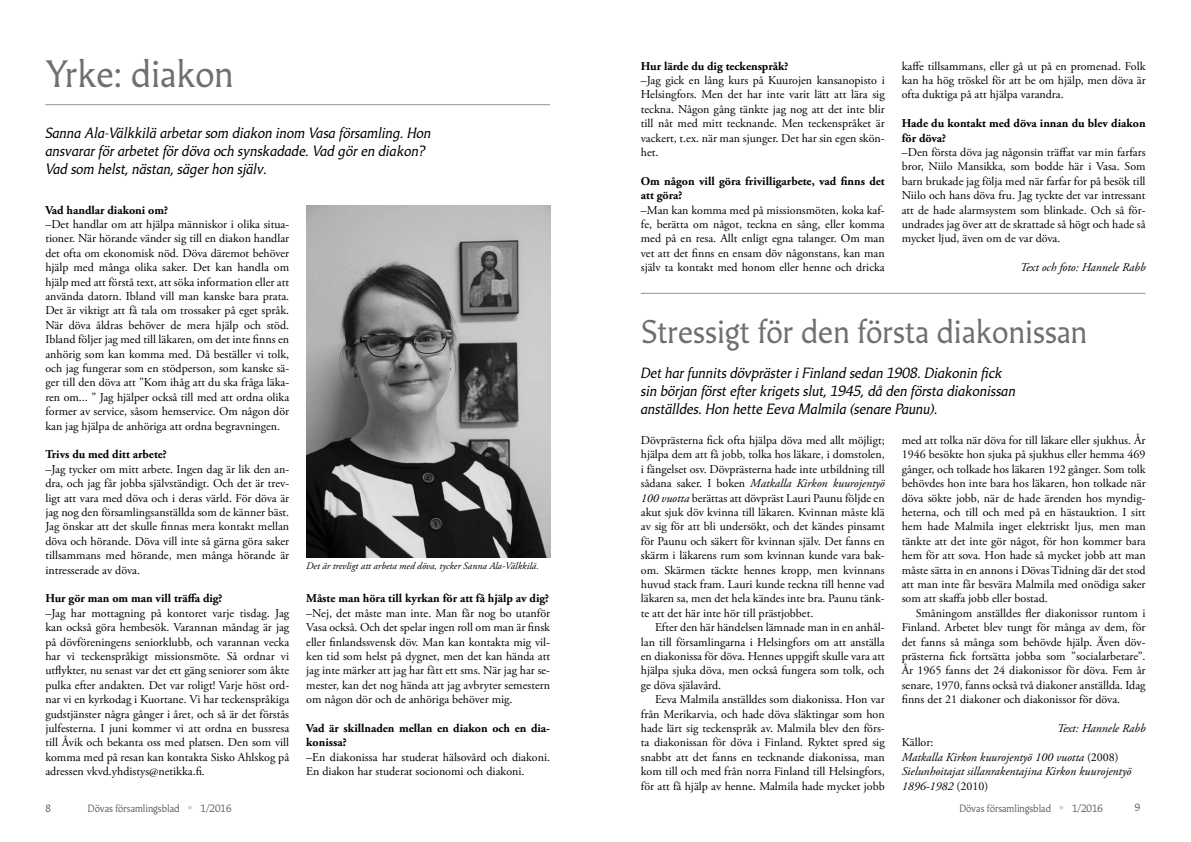
<style>
.page{position:relative;width:1191px;height:842px;background:#fff}
.page>*{position:absolute;margin:0;border:0;box-sizing:border-box;transform-origin:0 0}
.t1{font:36px "Martti";color:#6d6f71}
.t2{font:31px "Martti";color:#6d6f71}
.t3{font:italic 14px/18px "Martti";color:#000}
.t4{font:12px/14.4px "Adobe Garamond Pro";color:#000;text-align:justify}
.t5{font:700 12px/14.4px "Adobe Garamond Pro";color:#000}
.t6{font:italic 12px/14.4px "Adobe Garamond Pro";color:#000}
.t7{font:10px "Martti Display";color:#58595b}
.t8{font:italic 10px "Adobe Garamond Pro";color:#000}
.t9{font:10px "Martti";color:#58595b}
.s1{font-style:italic}
.s2{font-style:normal}
.s3{font-family:"Georgia";font-size:15px;color:#d1d3d4}
</style>
<div class="page">
<hr style="left:45px;top:104px;width:505px;height:1px;background:#939598">
<img style="left:306px;top:205px;width:244px;height:352px">
<hr style="left:641px;top:293px;width:504px;height:1px;background:#939598">
<h1 class="t1" style="left:45px;top:52px;width:190px">Yrke: diakon</h1>
<p class="t3" style="left:45px;top:124px;width:387px">Sanna Ala-Välkkilä arbetar som diakon inom Vasa församling. Hon ansvarar för arbetet för döva och synskadade. Vad gör en diakon?<br>Vad som helst, nästan, säger hon själv.</p>
<p class="t5" style="left:45px;top:203px;width:124px">Vad handlar diakoni om?</p>
<p class="t4" style="left:45px;top:217px;width:245px">–Det handlar om att hjälpa människor i olika situa&shy;tioner. När hörande vänder sig till en diakon handlar det ofta om ekonomisk nöd. Döva däremot behöver hjälp med många olika saker. Det kan handla om hjälp med att förstå text, att söka information eller att använda datorn. Ibland vill man kanske bara prata.<br>Det är viktigt att få tala om trossaker på eget språk.<br>När döva åldras behöver de mera hjälp och stöd.<br>Ibland följer jag med till läkaren, om det inte finns en anhörig som kan komma med. Då beställer vi tolk, och jag fungerar som en stödperson, som kanske sä&shy;ger till den döva att ”Kom ihåg att du ska fråga läka&shy;ren om... ” Jag hjälper också till med att ordna olika former av service, såsom hemservice. Om någon dör kan jag hjälpa de anhöriga att ordna begravningen.</p>
<p class="t5" style="left:45px;top:448px;width:123px">Trivs du med ditt arbete?</p>
<p class="t4" style="left:45px;top:462px;width:245px">–Jag tycker om mitt arbete. Ingen dag är lik den an&shy;dra, och jag får jobba självständigt. Och det är trev&shy;ligt att vara med döva och i deras värld. För döva är jag nog den församlingsanställda som de känner bäst.<br>Jag önskar att det skulle finnas mera kontakt mellan döva och hörande. Döva vill inte så gärna göra saker tillsammans med hörande, men många hörande är intresserade av döva.</p>
<p class="t5" style="left:45px;top:592px;width:179px">Hur gör man om man vill träffa dig?</p>
<p class="t4" style="left:45px;top:606px;width:245px">–Jag har mottagning på kontoret varje tisdag. Jag kan också göra hembesök. Varannan måndag är jag på dövföreningens seniorklubb, och varannan vecka har vi teckenspråkigt missionsmöte. Så ordnar vi utflykter, nu senast var det ett gäng seniorer som åkte pulka efter andakten. Det var roligt! Varje höst ord&shy;nar vi en kyrkodag i Kuortane. Vi har teckenspråkiga gudstjänster några gånger i året, och så är det förstås julfesterna. I juni kommer vi att ordna en bussresa till Åvik och bekanta oss med platsen. Den som vill komma med på resan kan kontakta Sisko Ahlskog på adressen vkvd.yhdistys@netikka.fi.</p>
<p class="t8" style="left:306px;top:559px;width:234px">Det är trevligt att arbeta med döva, tycker Sanna Ala-Välkkilä.</p>
<p class="t5" style="left:306px;top:592px;width:244px">Måste man höra till kyrkan för att få hjälp av dig?</p>
<p class="t4" style="left:306px;top:606px;width:245px">–Nej, det måste man inte. Man får nog bo utanför Vasa också. Och det spelar ingen roll om man är finsk eller finlandssvensk döv. Man kan kontakta mig vil&shy;ken tid som helst på dygnet, men det kan hända att jag inte märker att jag har fått ett sms. När jag har se&shy;mester, kan det nog hända att jag avbryter semestern om någon dör och de anhöriga behöver mig.</p>
<p class="t5" style="left:306px;top:721px;width:245px">Vad är skillnaden mellan en diakon och en dia&shy;konissa?</p>
<p class="t4" style="left:306px;top:750px;width:245px">–En diakonissa har studerat hälsovård och diakoni.<br>En diakon har studerat socionomi och diakoni.</p>
<p class="t5" style="left:641px;top:59px;width:149px">Hur lärde du dig teckenspråk?</p>
<p class="t4" style="left:641px;top:73px;width:245px">–Jag gick en lång kurs på Kuurojen kansanopisto i Helsingfors. Men det har inte varit lätt att lära sig teckna. Någon gång tänkte jag nog att det inte blir till nåt med mitt tecknande. Men teckenspråket är vackert, t.ex. när man sjunger. Det har sin egen skön&shy;het.</p>
<p class="t5" style="left:641px;top:174px;width:245px">Om någon vill göra frivilligarbete, vad finns det att göra?</p>
<p class="t4" style="left:641px;top:203px;width:245px">–Man kan komma med på missionsmöten, koka kaf&shy;fe, berätta om något, teckna en sång, eller komma med på en resa. Allt enligt egna talanger. Om man vet att det finns en ensam döv någonstans, kan man själv ta kontakt med honom eller henne och dricka</p>
<p class="t4" style="left:901px;top:59px;width:245px">kaffe tillsammans, eller gå ut på en promenad. Folk kan ha hög tröskel för att be om hjälp, men döva är ofta duktiga på att hjälpa varandra.</p>
<p class="t5" style="left:901px;top:116px;width:245px">Hade du kontakt med döva innan du blev diakon för döva?</p>
<p class="t4" style="left:901px;top:145px;width:245px">–Den första döva jag någonsin träffat var min farfars bror, Niilo Mansikka, som bodde här i Vasa. Som barn brukade jag följa med när farfar for på besök till Niilo och hans döva fru. Jag tyckte det var intressant att de hade alarmsystem som blinkade. Och så för&shy;undrades jag över att de skrattade så högt och hade så mycket ljud, även om de var döva.</p>
<p class="t6" style="left:1020px;top:261px;width:127px">Text och foto: Hannele Rabb</p>
<h2 class="t2" style="left:641px;top:313px;width:447px">Stressigt för den första diakonissan</h2>
<p class="t3" style="left:641px;top:364px;width:376px">Det har funnits dövpräster i Finland sedan 1908. Diakonin fick sin början först efter krigets slut, 1945, då den första diakonissan anställdes. Hon hette Eeva Malmila (senare Paunu).</p>
<p class="t4" style="left:641px;top:433px;width:245px">Dövprästerna fick ofta hjälpa döva med allt möjligt; hjälpa dem att få jobb, tolka hos läkare, i domstolen, i fängelset osv. Dövprästerna hade inte utbildning till sådana saker. I boken <span class="s1">Matkalla Kirkon kuurojentyö 100 vuotta</span> berättas att dövpräst Lauri Paunu följde en akut sjuk döv kvinna till läkaren. Kvinnan måste klä av sig för att bli undersökt, och det kändes pinsamt för Paunu och säkert för kvinnan själv. Det fanns en skärm i läkarens rum som kvinnan kunde vara bak&shy;om. Skärmen täckte hennes kropp, men kvinnans huvud stack fram. Lauri kunde teckna till henne vad läkaren sa, men det hela kändes inte bra. Paunu tänk&shy;te att det här inte hör till prästjobbet.</p>
<p class="t4" style="left:641px;top:621px;width:245px;text-indent:14px">Efter den här händelsen lämnade man in en anhål&shy;lan till församlingarna i Helsingfors om att anställa en diakonissa för döva. Hennes uppgift skulle vara att hjälpa sjuka döva, men också fungera som tolk, och ge döva själavård.</p>
<p class="t4" style="left:641px;top:693px;width:245px;text-indent:14px">Eeva Malmila anställdes som diakonissa. Hon var från Merikarvia, och hade döva släktingar som hon hade lärt sig teckenspråk av. Malmila blev den förs&shy;ta diakonissan för döva i Finland. Ryktet spred sig snabbt att det fanns en tecknande diakonissa, man kom till och med från norra Finland till Helsingfors, för att få hjälp av henne. Malmila hade mycket jobb</p>
<p class="t4" style="left:901px;top:433px;width:245px">med att tolka när döva for till läkare eller sjukhus. År 1946 besökte hon sjuka på sjukhus eller hemma 469 gånger, och tolkade hos läkaren 192 gånger. Som tolk behövdes hon inte bara hos läkaren, hon tolkade när döva sökte jobb, när de hade ärenden hos myndig&shy;heterna, och till och med på en hästauktion. I sitt hem hade Malmila inget elektriskt ljus, men man tänkte att det inte gör något, för hon kommer bara hem för att sova. Hon hade så mycket jobb att man måste sätta in en annons i Dövas Tidning där det stod att man inte får besvära Malmila med onödiga saker som att skaffa jobb eller bostad.</p>
<p class="t4" style="left:901px;top:606px;width:245px;text-indent:14px">Småningom anställdes fler diakonissor runtom i Finland. Arbetet blev tungt för många av dem, för det fanns så många som behövde hjälp. Även döv&shy;prästerna fick fortsätta jobba som ”socialarbetare”.<br>År 1965 fanns det 24 diakonissor för döva. Fem år senare, 1970, fanns också två diakoner anställda. Idag finns det 21 diakoner och diakonissor för döva.</p>
<p class="t6" style="left:1057px;top:721px;width:90px">Text: Hannele Rabb</p>
<p class="t6" style="left:901px;top:736px;width:231px"><span class="s2">Källor:<br></span>Matkalla Kirkon kuurojentyö 100 vuotta <span class="s2">(2008)<br></span>Sielunhoitajat sillanrakentajina Kirkon kuurojentyö<br>1896-1982 <span class="s2">(2010)</span></p>
<p class="t9" style="left:45px;top:802px;width:7px">8</p>
<p class="t7" style="left:88px;top:802px;width:145px">Dövas församlingsblad <span class="s3">•</span> 1/2016</p>
<p class="t7" style="left:959px;top:802px;width:145px">Dövas församlingsblad <span class="s3">•</span> 1/2016</p>
<p class="t9" style="left:1134px;top:802px;width:7px">9</p>
</div>
